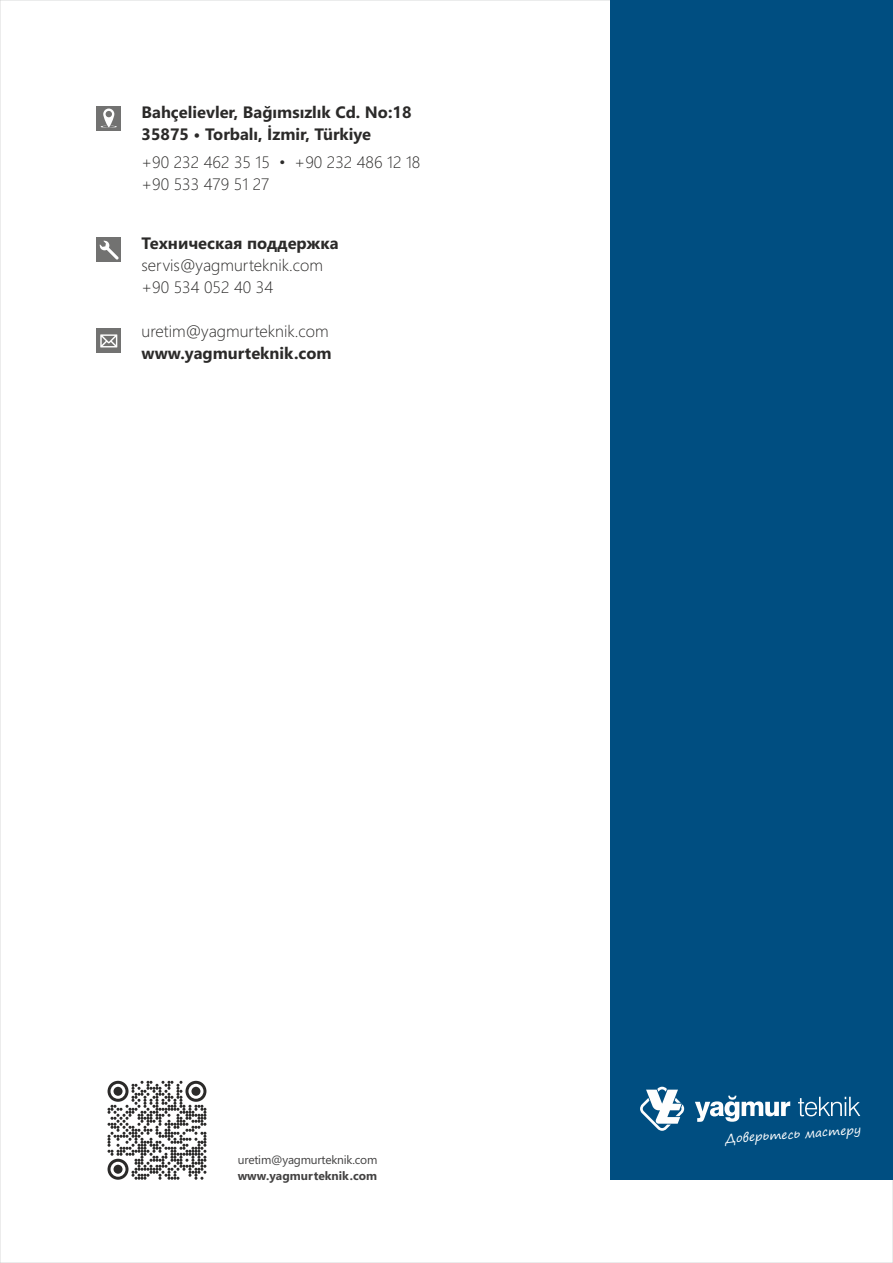
<style>
.page{position:relative;width:893px;height:1263px;background:#fff}
.page>*{position:absolute;margin:0;border:0;box-sizing:border-box;transform-origin:0 0}
.t1{font:700 16.5px/21.9px "Segoe UI";color:#2b2a29}
.t2{font:300 16.5px/21.9px "Segoe UI";color:#2b2a29}
.t3{font:12px "Segoe UI";letter-spacing:-.015em;color:#434242}
.t4{font:700 12px "Segoe UI";color:#434242}
.t5{font:11.85px "Segoe Print";color:#fefefe}
</style>
<div class="page">
<div style="left:610px;top:0;width:283px;height:1179px;background:#004e81"></div>
<div style="left:97px;top:237px;width:24px;height:25px;background:#727271"></div>
<svg style="left:99px;top:240px;width:20px;height:20px"></svg>
<div style="left:97px;top:106px;width:24px;height:25px;background:#727271"></div>
<svg style="left:100px;top:109px;width:17px;height:19px"></svg>
<div style="left:97px;top:329px;width:24px;height:24px;background:#727271"></div>
<svg style="left:100px;top:334px;width:17px;height:13px"></svg>
<svg style="left:108px;top:1081px;width:98px;height:99px"></svg>
<svg style="left:640px;top:1087px;width:44px;height:44px"></svg>
<svg style="left:695px;top:1096px;width:165px;height:26px"></svg>
<p class="t1" style="left:142px;top:102px;width:271px">Bahçelievler, Bağımsızlık Cd. No:18<br>35875 • Torbalı, İzmir, Türkiye</p>
<p class="t2" style="left:142px;top:153px;width:280px">+90 232 462 35 15 • +90 232 486 12 18 +90 533 479 51 27</p>
<p class="t1" style="left:142px;top:234px;width:199px">Техническая поддержка</p>
<p class="t2" style="left:142px;top:256px;width:183px">servis@yagmurteknik.com +90 534 052 40 34</p>
<p class="t2" style="left:142px;top:322px;width:189px">uretim@yagmurteknik.com</p>
<p class="t1" style="left:142px;top:344px;width:192px">www.yagmurteknik.com</p>
<p class="t3" style="left:238px;top:1155px;width:141px">uretim@yagmurteknik.com</p>
<p class="t4" style="left:238px;top:1171px;width:141px">www.yagmurteknik.com</p>
<p class="t5" style="left:724px;top:1133px;width:138px;rotate:-4deg">Доверьтесь мастеру</p>
</div>
